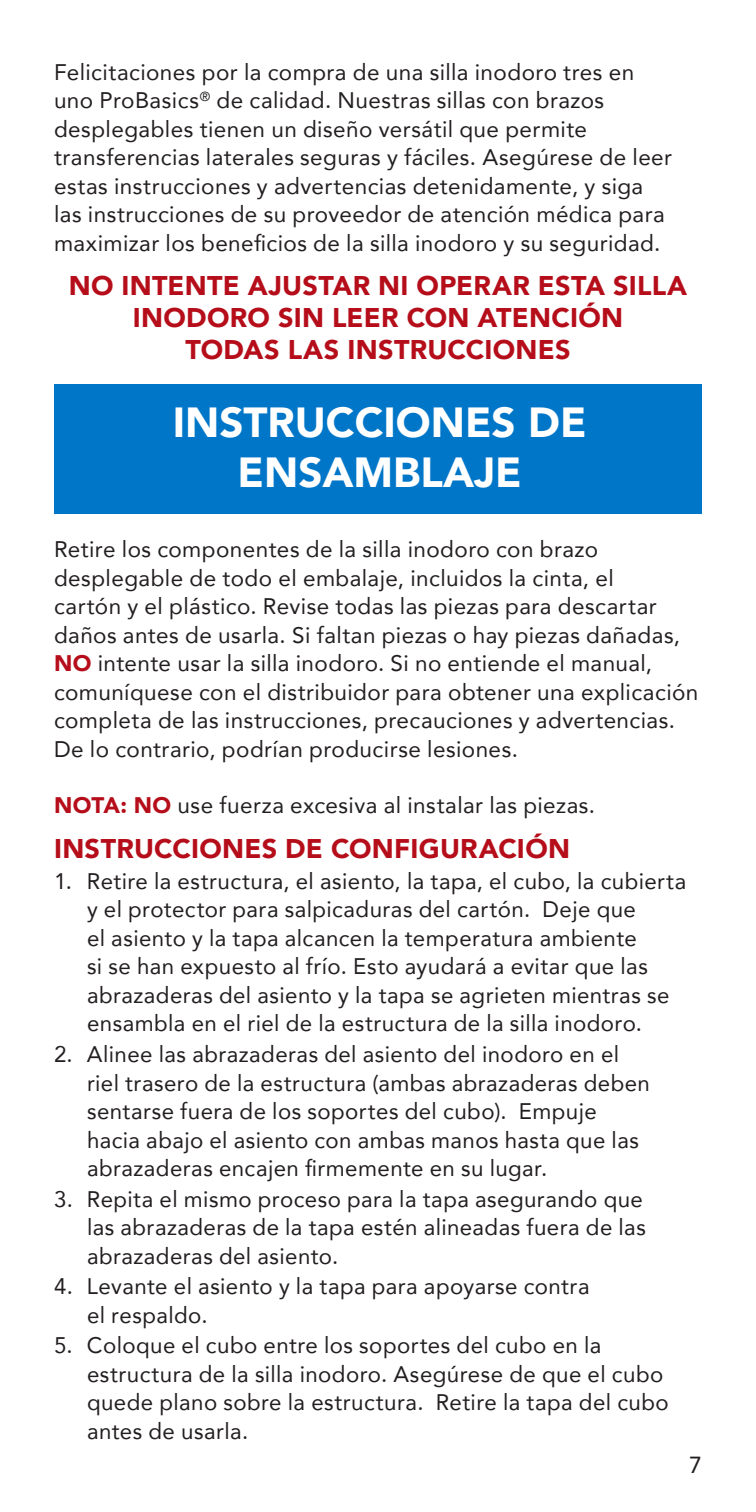
<style>
.page{position:relative;width:756px;height:1512px;background:#fff}
.page>*{position:absolute;margin:0;border:0;box-sizing:border-box;transform-origin:0 0}
.t1{font:900 42px/50.4px "Avenir";color:#fff;text-align:center}
.Copy{font:900 27px/32.4px "Avenir";letter-spacing:.01em;color:#b50e1a;text-align:center}
.Headers_After_Bullet{font:900 27px "Avenir";letter-spacing:.01em;color:#b50e1a}
.t2{font:23.4px "Avenir";color:#231f20}
.Copy-2{font:22.5px/28.5px "Avenir";letter-spacing:.02em;color:#231f20}
.Headers_After_Bullet-2{font:22.5px/28.5px "Avenir";letter-spacing:.02em;color:#231f20}
.s1{font-weight:900;color:#b50e1a}
</style>
<div class="page">
<div style="left:54px;top:384px;width:648px;height:129px;background:#0076c8"></div>
<p class="Headers_After_Bullet-2" style="left:54px;top:57px;width:620px">Felicitaciones por la compra de una silla inodoro tres en uno ProBasics<sup>®</sup> de calidad. Nuestras sillas con brazos desplegables tienen un diseño versátil que permite transferencias laterales seguras y fáciles. Asegúrese de leer estas instrucciones y advertencias detenidamente, y siga las instrucciones de su proveedor de atención médica para maximizar los beneficios de la silla inodoro y su seguridad.</p>
<p class="Copy" style="left:69px;top:268px;width:620px">NO INTENTE AJUSTAR NI OPERAR ESTA SILLA<br>INODORO SIN LEER CON ATENCIÓN<br>TODAS LAS INSTRUCCIONES</p>
<p class="t1" style="left:173px;top:396px;width:415px">INSTRUCCIONES DE<br>ENSAMBLAJE</p>
<p class="Copy-2" style="left:54px;top:534px;width:646px">Retire los componentes de la silla inodoro con brazo desplegable de todo el embalaje, incluidos la cinta, el<br>cartón y el plástico. Revise todas las piezas para descartar daños antes de usarla. Si faltan piezas o hay piezas dañadas, <span class="s1">NO</span> intente usar la silla inodoro. Si no entiende el manual, comuníquese con el distribuidor para obtener una explicación completa de las instrucciones, precauciones y advertencias.<br>De lo contrario, podrían producirse lesiones.</p>
<p class="Headers_After_Bullet-2" style="left:54px;top:790px;width:543px"><span class="s1">NOTA: NO</span> use fuerza excesiva al instalar las piezas.</p>
<p class="Headers_After_Bullet" style="left:54px;top:826px;width:518px">INSTRUCCIONES DE CONFIGURACIÓN</p>
<p class="Copy-2" style="left:87px;top:866px;width:601px;text-indent:-33px">1. Retire la estructura, el asiento, la tapa, el cubo, la cubierta y el protector para salpicaduras del cartón. Deje que<br>el asiento y la tapa alcancen la temperatura ambiente<br>si se han expuesto al frío. Esto ayudará a evitar que las abrazaderas del asiento y la tapa se agrieten mientras se ensambla en el riel de la estructura de la silla inodoro.</p>
<p class="Copy-2" style="left:87px;top:1039px;width:565px;text-indent:-33px">2. Alinee las abrazaderas del asiento del inodoro en el riel trasero de la estructura (ambas abrazaderas deben sentarse fuera de los soportes del cubo). Empuje hacia abajo el asiento con ambas manos hasta que las abrazaderas encajen firmemente en su lugar.</p>
<p class="Copy-2" style="left:87px;top:1184px;width:560px;text-indent:-33px">3. Repita el mismo proceso para la tapa asegurando que las abrazaderas de la tapa estén alineadas fuera de las abrazaderas del asiento.</p>
<p class="Copy-2" style="left:87px;top:1272px;width:504px;text-indent:-33px">4. Levante el asiento y la tapa para apoyarse contra el respaldo.</p>
<p class="Copy-2" style="left:87px;top:1331px;width:583px;text-indent:-33px">5. Coloque el cubo entre los soportes del cubo en la estructura de la silla inodoro. Asegúrese de que el cubo quede plano sobre la estructura. Retire la tapa del cubo antes de usarla.</p>
<p class="t2" style="left:689px;top:1446px;width:14px">7</p>
</div>
